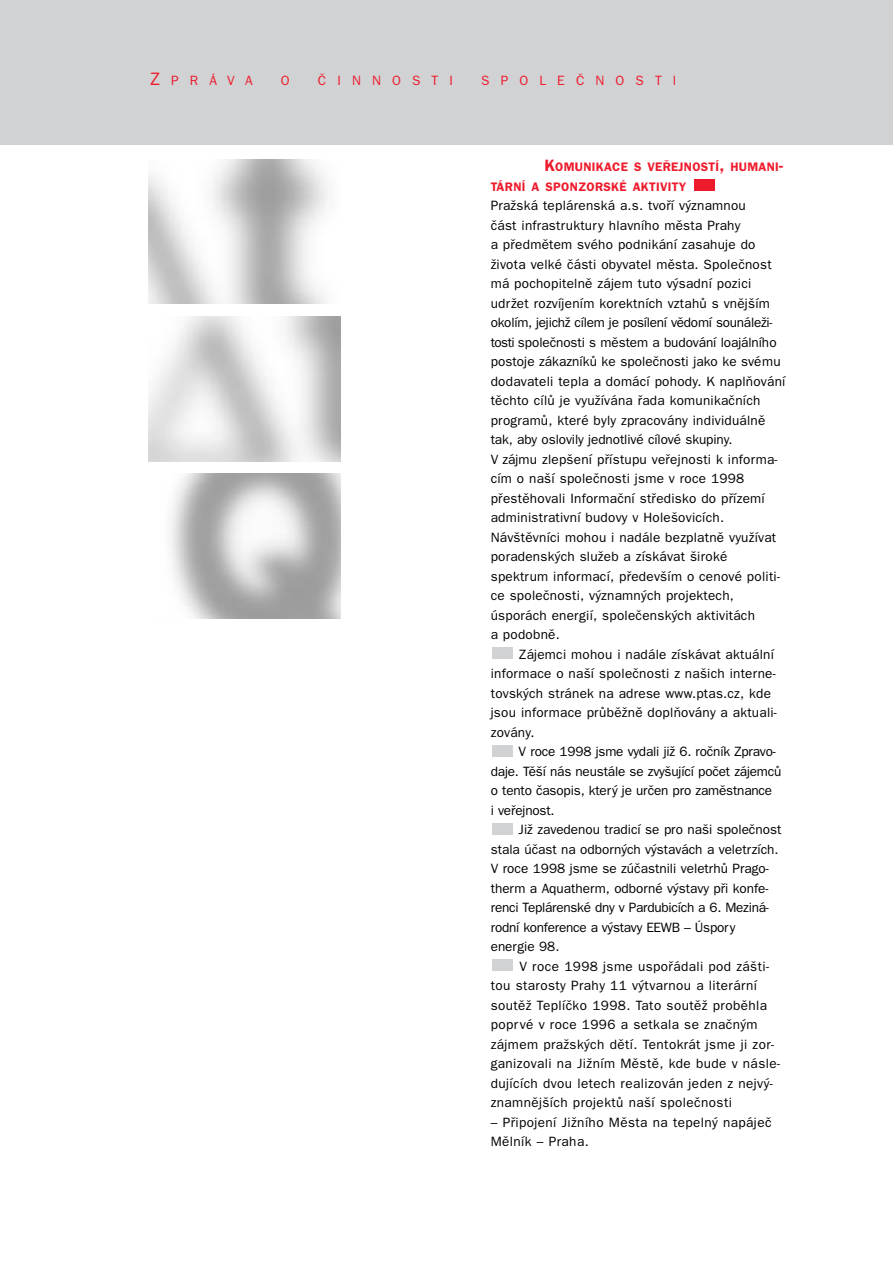
<style>
.page{position:relative;width:893px;height:1262px;background:#fff}
.page>*{position:absolute;margin:0;border:0;box-sizing:border-box;transform-origin:0 0}
.t1{font:13.5px/19.5px "Franklin Gothic CE";letter-spacing:.02em;color:#000}
.t2{font:13.5px/19.5px "Franklin Gothic CE";color:#000}
.t3{font:13.5px/19.5px "Franklin Gothic CE";letter-spacing:-.01em;color:#000}
.t4{font:13.5px "Franklin Gothic CE";letter-spacing:.825em;color:#ee1b2c}
.t5{font:600 12.3px/19.5px "Franklin Gothic CE";letter-spacing:.025em;color:#ee1b2c}
.s1{font-size:18px}
.s2{font-size:16.5px}
</style>
<div class="page">
<div style="left:0;top:0;width:892px;height:145px;background:#d1d2d4"></div>
<div style="left:492px;top:959px;width:20px;height:11px;background:#d1d2d4"></div>
<div style="left:492px;top:823px;width:20px;height:11px;background:#d1d2d4"></div>
<div style="left:492px;top:745px;width:20px;height:11px;background:#d1d2d4"></div>
<div style="left:492px;top:647px;width:20px;height:11px;background:#d1d2d4"></div>
<div style="left:693px;top:179px;width:21px;height:11px;background:#ee1b2c"></div>
<p class="t4" style="left:150px;top:76px;width:104px"><span class="s1">Z</span>PRÁVA</p>
<p class="t4" style="left:281px;top:76px;width:10px">O</p>
<p class="t4" style="left:318px;top:76px;width:137px">âINNOSTI</p>
<p class="t4" style="left:481px;top:76px;width:197px">SPOLEâNOSTI</p>
<p class="t5" style="left:490px;top:158px;width:294px;text-indent:54px"><span class="s2">K</span>OMUNIKACE S VE¤EJNOSTÍ<span class="s2">,</span> HUMANI<span class="s2">-<br></span>TÁRNÍ A SPONZORSKÉ AKTIVITY</p>
<p class="t1" style="left:490px;top:197px;width:296px">PraÏská teplárenská a.s. tvofií v˘znamnou<br>ãást infrastruktury hlavního mûsta Prahy<br>a pfiedmûtem svého podnikání zasahuje do Ïivota velké ãásti obyvatel mûsta. Spoleãnost má pochopitelnû zájem tuto v˘sadní pozici udrÏet rozvíjením korektních vztahÛ s vnûj‰ím okolím, jejichÏ cílem je posílení vûdomí sounáleÏi&shy;tosti spoleãnosti s mûstem a budování loajálního postoje zákazníkÛ ke spoleãnosti jako ke svému dodavateli tepla a domácí pohody. K naplÀování tûchto cílÛ je vyuÏívána fiada komunikaãních programÛ, které byly zpracovány individuálnû tak, aby oslovily jednotlivé cílové skupiny.<br>V zájmu zlep‰ení pfiístupu vefiejnosti k informa&shy;cím o na‰í spoleãnosti jsme v roce 1998 pfiestûhovali Informaãní stfiedisko do pfiízemí administrativní budovy v Hole‰ovicích.<br>Náv‰tûvníci mohou i nadále bezplatnû vyuÏívat poradensk˘ch sluÏeb a získávat ‰iroké spektrum informací, pfiedev‰ím o cenové politi&shy;ce spoleãnosti, v˘znamn˘ch projektech, úsporách energií, spoleãensk˘ch aktivitách<br>a podobnû.</p>
<p class="t1" style="left:490px;top:645px;width:287px;text-indent:28px">Zájemci mohou i nadále získávat aktuální informace o na‰í spoleãnosti z na‰ich interne&shy;tovsk˘ch stránek na adrese www.ptas.cz, kde jsou informace prÛbûÏnû doplÀovány a aktuali&shy;zovány.</p>
<p class="t3" style="left:490px;top:743px;width:292px;text-indent:28px">V roce 1998 jsme vydali jiÏ 6. roãník Zpravo&shy;daje. Tû‰í nás neustále se zvy‰ující poãet zájemcÛ o tento ãasopis, kter˘ je urãen pro zamûstnance<br>i vefiejnost.</p>
<p class="t2" style="left:490px;top:821px;width:292px;text-indent:28px">JiÏ zavedenou tradicí se pro na‰i spoleãnost stala úãast na odborn˘ch v˘stavách a veletrzích.<br>V roce 1998 jsme se zúãastnili veletrhÛ Prago&shy;therm a Aquatherm, odborné v˘stavy pfii konfe&shy;renci Teplárenské dny v Pardubicích a 6. Meziná&shy;rodní konference a v˘stavy EEWB – Úspory energie 98.</p>
<p class="t1" style="left:490px;top:957px;width:291px;text-indent:29px">V roce 1998 jsme uspofiádali pod zá‰ti&shy;tou starosty Prahy 11 v˘tvarnou a literární soutûÏ Teplíãko 1998. Tato soutûÏ probûhla poprvé v roce 1996 a setkala se znaãn˘m zájmem praÏsk˘ch dûtí. Tentokrát jsme ji zor&shy;ganizovali na JiÏním Mûstû, kde bude v násle&shy;dujících dvou letech realizován jeden z nejv˘- znamnûj‰ích projektÛ na‰í spoleãnosti</p>
<p class="t1" style="left:490px;top:1113px;width:282px">– Pfiipojení JiÏního Mûsta na tepeln˘ napájeã<br>Mûlník – Praha.</p>
</div>
